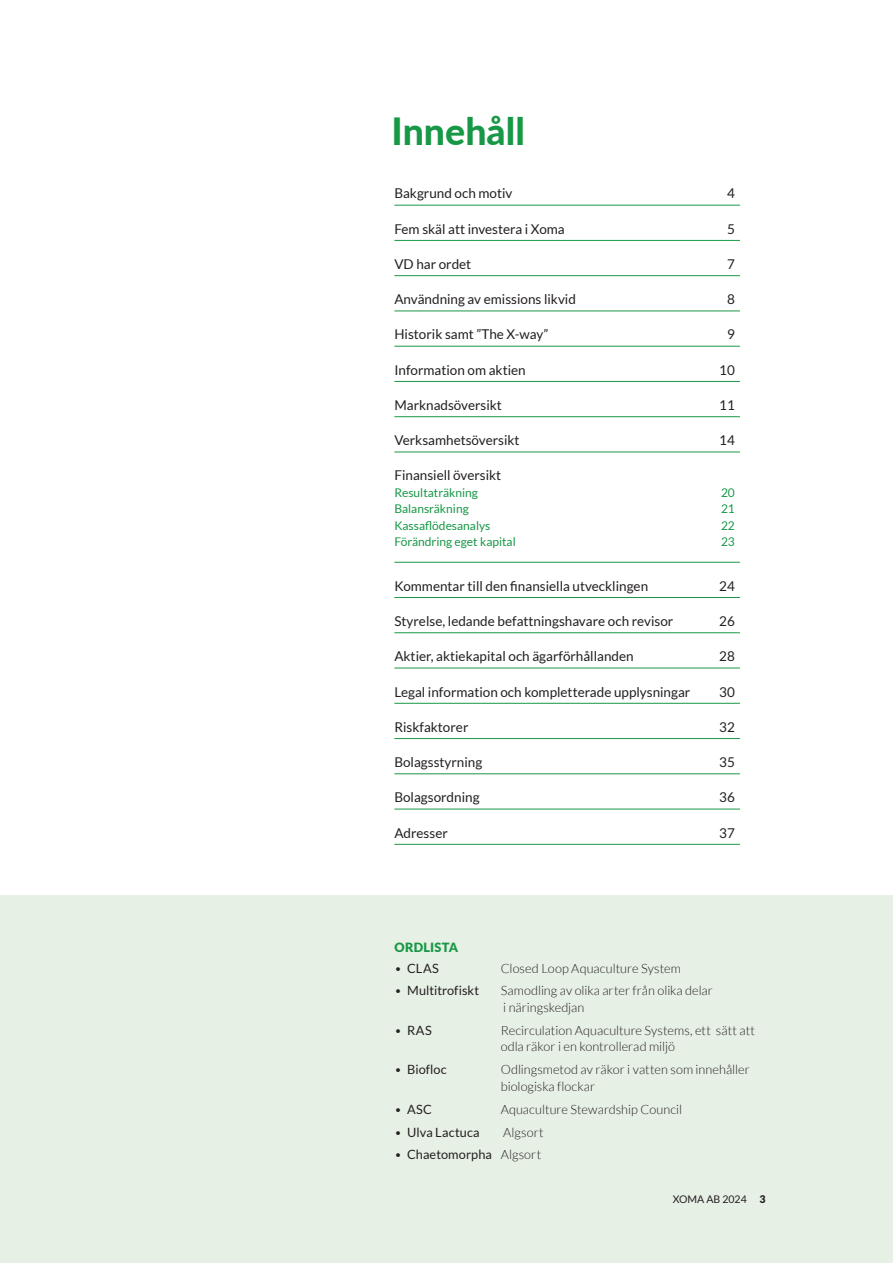
<style>
.page{position:relative;width:893px;height:1263px;background:#fff}
.page>*{position:absolute;margin:0;border:0;box-sizing:border-box;transform-origin:0 0}
.Rubbe_25_27{font:800 37.5px "Lato";color:#189846}
.Innehållsförteckning{font:13.5px "Lato";color:#231f20}
.t1{font:300 12.75px/16.5px "Lato";color:#231f20}
.t2{font:12.75px "Lato";letter-spacing:.005em;color:#231f20}
.Mellis_bd_8_5{font:900 12.75px "Lato";letter-spacing:.025em;color:#189846}
.Innehållsförteckning-2{font:12px "Lato";color:#189846}
.t3{font:10.5px "Lato";color:#231f20}
.s1{font-weight:300}
.s2{font-weight:900}
</style>
<div class="page">
<div style="left:0;top:895px;width:893px;height:368px;background:#e7f0e5"></div>
<hr style="left:394px;top:205px;width:346px;height:1px;background:#189846">
<hr style="left:394px;top:240px;width:346px;height:1px;background:#189846">
<hr style="left:394px;top:275px;width:346px;height:1px;background:#189846">
<hr style="left:394px;top:311px;width:346px;height:1px;background:#189846">
<hr style="left:394px;top:346px;width:346px;height:1px;background:#189846">
<hr style="left:394px;top:381px;width:346px;height:1px;background:#189846">
<hr style="left:394px;top:416px;width:346px;height:1px;background:#189846">
<hr style="left:394px;top:452px;width:346px;height:1px;background:#189846">
<hr style="left:394px;top:562px;width:346px;height:1px;background:#189846">
<hr style="left:394px;top:597px;width:346px;height:1px;background:#189846">
<hr style="left:394px;top:632px;width:346px;height:1px;background:#189846">
<hr style="left:394px;top:668px;width:346px;height:1px;background:#189846">
<hr style="left:394px;top:703px;width:346px;height:1px;background:#189846">
<hr style="left:394px;top:738px;width:346px;height:1px;background:#189846">
<hr style="left:394px;top:773px;width:346px;height:1px;background:#189846">
<hr style="left:394px;top:809px;width:346px;height:1px;background:#189846">
<hr style="left:394px;top:844px;width:346px;height:1px;background:#189846">
<p class="Rubbe_25_27" style="left:392px;top:103px;width:135px">Innehåll</p>
<p class="Innehållsförteckning" style="left:394px;top:186px;width:120px">Bakgrund och motiv</p>
<p class="Innehållsförteckning" style="left:727px;top:186px;width:9px">4</p>
<p class="Innehållsförteckning" style="left:394px;top:221px;width:172px">Fem skäl att investera i Xoma</p>
<p class="Innehållsförteckning" style="left:727px;top:221px;width:9px">5</p>
<p class="Innehållsförteckning" style="left:394px;top:256px;width:78px">VD har ordet</p>
<p class="Innehållsförteckning" style="left:727px;top:256px;width:9px">7</p>
<p class="Innehållsförteckning" style="left:394px;top:292px;width:183px">Användning av emissions likvid</p>
<p class="Innehållsförteckning" style="left:727px;top:292px;width:9px">8</p>
<p class="Innehållsförteckning" style="left:394px;top:327px;width:155px">Historik samt ”The X-way”</p>
<p class="Innehållsförteckning" style="left:727px;top:327px;width:9px">9</p>
<p class="Innehållsförteckning" style="left:394px;top:362px;width:133px">Information om aktien</p>
<p class="Innehållsförteckning" style="left:719px;top:362px;width:17px">10</p>
<p class="Innehållsförteckning" style="left:394px;top:398px;width:109px">Marknadsöversikt</p>
<p class="Innehållsförteckning" style="left:719px;top:398px;width:17px">11</p>
<p class="Innehållsförteckning" style="left:394px;top:433px;width:127px">Verksamhetsöversikt</p>
<p class="Innehållsförteckning" style="left:719px;top:433px;width:17px">14</p>
<p class="Innehållsförteckning" style="left:394px;top:468px;width:108px">Finansiell översikt</p>
<p class="Innehållsförteckning-2" style="left:394px;top:486px;width:85px">Resultaträkning</p>
<p class="Innehållsförteckning-2" style="left:721px;top:486px;width:15px">20</p>
<p class="Innehållsförteckning-2" style="left:394px;top:502px;width:76px">Balansräkning</p>
<p class="Innehållsförteckning-2" style="left:721px;top:502px;width:15px">21</p>
<p class="Innehållsförteckning-2" style="left:394px;top:519px;width:98px">Kassaflödesanalys</p>
<p class="Innehållsförteckning-2" style="left:721px;top:519px;width:15px">22</p>
<p class="Innehållsförteckning-2" style="left:394px;top:535px;width:123px">Förändring eget kapital</p>
<p class="Innehållsförteckning-2" style="left:721px;top:535px;width:15px">23</p>
<p class="Innehållsförteckning" style="left:394px;top:578px;width:255px">Kommentar till den finansiella utvecklingen</p>
<p class="Innehållsförteckning" style="left:719px;top:578px;width:17px">24</p>
<p class="Innehållsförteckning" style="left:394px;top:614px;width:280px">Styrelse, ledande befattningshavare och revisor</p>
<p class="Innehållsförteckning" style="left:719px;top:614px;width:17px">26</p>
<p class="Innehållsförteckning" style="left:394px;top:649px;width:241px">Aktier, aktiekapital och ägarförhållanden</p>
<p class="Innehållsförteckning" style="left:719px;top:649px;width:17px">28</p>
<p class="Innehållsförteckning" style="left:394px;top:684px;width:297px">Legal information och kompletterade upplysningar</p>
<p class="Innehållsförteckning" style="left:719px;top:684px;width:17px">30</p>
<p class="Innehållsförteckning" style="left:394px;top:719px;width:76px">Riskfaktorer</p>
<p class="Innehållsförteckning" style="left:719px;top:719px;width:17px">32</p>
<p class="Innehållsförteckning" style="left:394px;top:755px;width:89px">Bolagsstyrning</p>
<p class="Innehållsförteckning" style="left:719px;top:755px;width:17px">35</p>
<p class="Innehållsförteckning" style="left:394px;top:790px;width:87px">Bolagsordning</p>
<p class="Innehållsförteckning" style="left:719px;top:790px;width:17px">36</p>
<p class="Innehållsförteckning" style="left:394px;top:825px;width:55px">Adresser</p>
<p class="Innehållsförteckning" style="left:719px;top:825px;width:17px">37</p>
<p class="Mellis_bd_8_5" style="left:394px;top:940px;width:65px">ORDLISTA</p>
<p class="t2" style="left:394px;top:961px;width:46px"><span class="s1">•</span> CLAS</p>
<p class="t1" style="left:501px;top:960px;width:182px">Closed Loop Aquaculture System</p>
<p class="t2" style="left:394px;top:984px;width:86px"><span class="s1">•</span> Multitrofiskt</p>
<p class="t1" style="left:501px;top:983px;width:214px">Samodling av olika arter från olika delar i näringskedjan</p>
<p class="t2" style="left:394px;top:1023px;width:39px"><span class="s1">•</span> RAS</p>
<p class="t1" style="left:501px;top:1022px;width:256px">Recirculation Aquaculture Systems, ett sätt att odla räkor i en kontrollerad miljö</p>
<p class="t2" style="left:394px;top:1062px;width:54px"><span class="s1">•</span> Biofloc</p>
<p class="t1" style="left:501px;top:1061px;width:251px">Odlingsmetod av räkor i vatten som innehåller biologiska flockar</p>
<p class="t2" style="left:394px;top:1102px;width:39px"><span class="s1">•</span> ASC</p>
<p class="t1" style="left:501px;top:1101px;width:183px">Aquaculture Stewardship Council</p>
<p class="t2" style="left:394px;top:1125px;width:87px"><span class="s1">•</span> Ulva Lactuca</p>
<p class="t1" style="left:503px;top:1124px;width:42px">Algsort</p>
<p class="t2" style="left:394px;top:1148px;width:148px"><span class="s1">•</span> Chaetomorpha <span class="s1">Algsort</span></p>
<p class="t3" style="left:673px;top:1194px;width:94px">XOMA AB 2024 <span class="s2">3</span></p>
</div>
